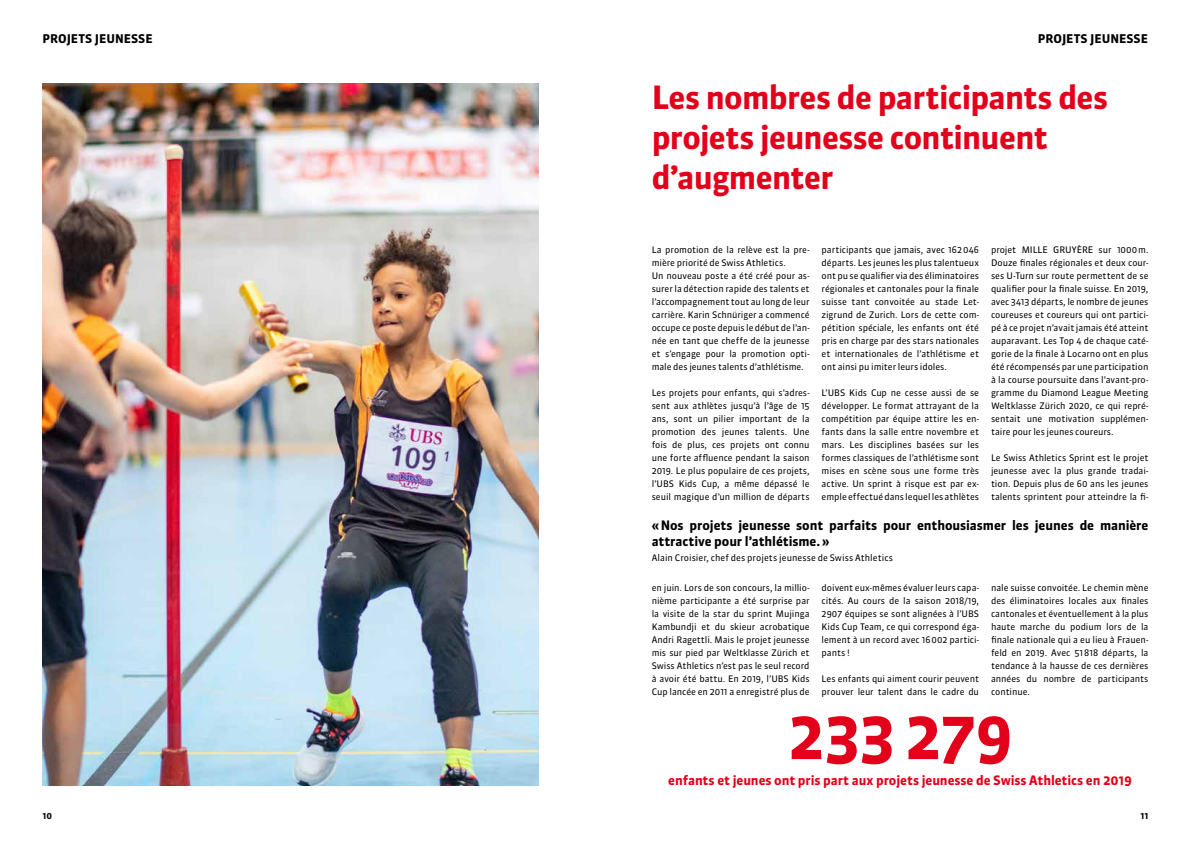
<style>
.page{position:relative;width:1191px;height:842px;background:#fff}
.page>*{position:absolute;margin:0;border:0;box-sizing:border-box;transform-origin:0 0}
.t1{font:700 64px "Sanuk OT";letter-spacing:-.035em;color:#e2001a}
.t2{font:700 32px/40px "Sanuk OT";letter-spacing:-.02em;color:#e2001a}
.t3{font:700 13px/15px "Sanuk OT";letter-spacing:-.005em;color:#000}
.t4{font:700 13px "Sanuk OT";letter-spacing:-.005em;color:#e2001a}
.t5{font:700 12px "Sanuk OT";color:#000}
.t6{font:9px/13px "Sanuk OT";letter-spacing:-.005em;color:#000;text-align:justify}
.t7{font:700 9px "Sanuk OT";color:#000}
</style>
<div class="page">
<img style="left:42px;top:84px;width:497px;height:701px">
<h3 class="t5" style="left:43px;top:31px;width:111px">PROJETS JEUNESSE</h3>
<h3 class="t5" style="left:1038px;top:31px;width:111px">PROJETS JEUNESSE</h3>
<h2 class="t2" style="left:651px;top:77px;width:458px">Les nombres de participants des projets jeunesse continuent d’augmenter</h2>
<p class="t6" style="left:651px;top:243px;width:159px;text-align:left">La promotion de la relève est la pre&shy;mière priorité de Swiss Athletics.<br>Un nouveau poste a été créé pour as&shy;surer la détection rapide des talents et l’accompagnement tout au long de leur carrière. Karin Schnüriger a commencé occupe ce poste depuis le début de l’an&shy;née en tant que cheffe de la jeunesse et s’engage pour la promotion opti&shy;male des jeunes talents d’athlétisme.</p>
<p class="t6" style="left:651px;top:386px;width:159px">Les projets pour enfants, qui s’adres&shy;sent aux athlètes jusqu’à l’âge de 15 ans, sont un pilier important de la promotion des jeunes talents. Une fois de plus, ces projets ont connu une forte affluence pendant la saison 2019. Le plus populaire de ces projets, l’UBS Kids Cup, a même dépassé le seuil magique d’un million de départs</p>
<p class="t6" style="left:821px;top:243px;width:159px">participants que jamais, avec 162046 départs. Les jeunes les plus talentueux ont pu se qualifier via des éliminatoires régionales et cantonales pour la finale suisse tant convoitée au stade Let&shy;zigrund de Zurich. Lors de cette com&shy;pétition spéciale, les enfants ont été pris en charge par des stars nationales et internationales de l’athlétisme et ont ainsi pu imiter leurs idoles.</p>
<p class="t6" style="left:821px;top:386px;width:159px">L’UBS Kids Cup ne cesse aussi de se développer. Le format attrayant de la compétition par équipe attire les en&shy;fants dans la salle entre novembre et mars. Les disciplines basées sur les formes classiques de l’athlétisme sont mises en scène sous une forme très active. Un sprint à risque est par ex&shy;emple effectué dans lequel les athlètes</p>
<p class="t6" style="left:991px;top:243px;width:159px">projet MILLE GRUYÈRE sur 1000m.<br>Douze finales régionales et deux cour&shy;ses U-Turn sur route permettent de se qualifier pour la finale suisse. En 2019, avec 3413 départs, le nombre de jeunes coureuses et coureurs qui ont partici&shy;pé à ce projet n’avait jamais été atteint auparavant. Les Top 4 de chaque caté&shy;gorie de la finale à Locarno ont en plus été récompensés par une participation à la course poursuite dans l’avant-pro&shy;gramme du Diamond League Meeting Weltklasse Zürich 2020, ce qui repré&shy;sentait une motivation supplémen&shy;taire pour les jeunes coureurs.</p>
<p class="t6" style="left:991px;top:451px;width:159px">Le Swiss Athletics Sprint est le projet jeunesse avec la plus grande tradai&shy;tion. Depuis plus de 60 ans les jeunes talents sprintent pour atteindre la fi-</p>
<h3 class="t3" style="left:651px;top:518px;width:498px">«Nos projets jeunesse sont parfaits pour enthousiasmer les jeunes de manière attractive pour l’athlétisme.»</h3>
<p class="t6" style="left:651px;top:551px;width:243px">Alain Croisier, chef des projets jeunesse de Swiss Athletics</p>
<p class="t6" style="left:651px;top:581px;width:159px">en juin. Lors de son concours, la millio&shy;nième participante a été surprise par la visite de la star du sprint Mujinga Kambundji et du skieur acrobatique Andri Ragettli. Mais le projet jeunesse mis sur pied par Weltklasse Zürich et Swiss Athletics n’est pas le seul record à avoir été battu. En 2019, l’UBS Kids Cup lancée en 2011 a enregistré plus de</p>
<p class="t6" style="left:821px;top:581px;width:159px">doivent eux-mêmes évaluer leurs capa&shy;cités. Au cours de la saison 2018/19, 2907 équipes se sont alignées à l’UBS Kids Cup Team, ce qui correspond éga&shy;lement à un record avec 16002 partici&shy;pants !</p>
<p class="t6" style="left:821px;top:672px;width:159px">Les enfants qui aiment courir peuvent prouver leur talent dans le cadre du</p>
<p class="t6" style="left:991px;top:581px;width:159px">nale suisse convoitée. Le chemin mène des éliminatoires locales aux finales cantonales et éventuellement à la plus haute marche du podium lors de la finale nationale qui a eu lieu à Frauen&shy;feld en 2019. Avec 51818 départs, la tendance à la hausse de ces dernières années du nombre de participants continue.</p>
<h1 class="t1" style="left:787px;top:696px;width:227px">233 279</h1>
<h3 class="t4" style="left:668px;top:772px;width:465px">enfants et jeunes ont pris part aux projets jeunesse de Swiss Athletics en 2019</h3>
<p class="t7" style="left:43px;top:810px;width:11px">10</p>
<p class="t7" style="left:1140px;top:810px;width:10px">11</p>
</div>
